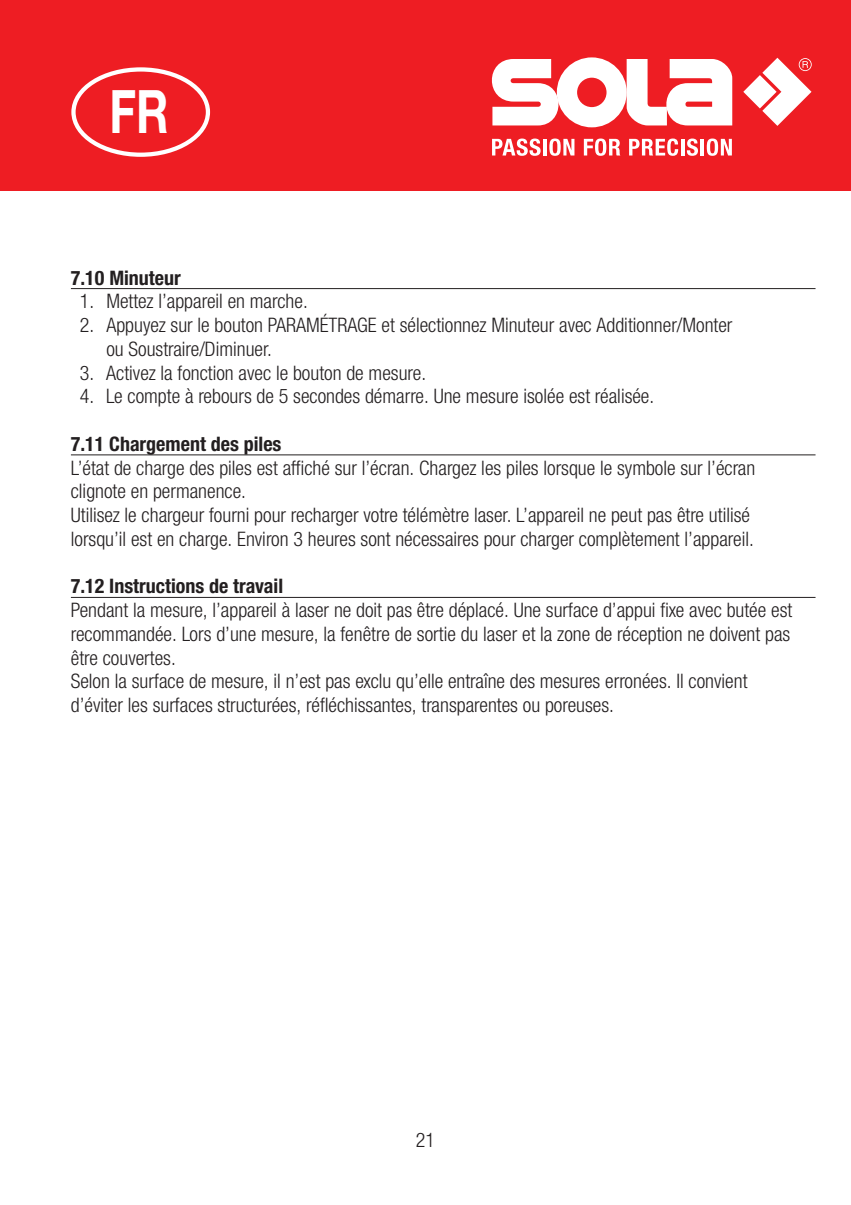
<style>
.page{position:relative;width:851px;height:1205px;background:#fff}
.page>*{position:absolute;margin:0;border:0;box-sizing:border-box;transform-origin:0 0}
.t1{font:700 60px "Helvetica Neue LTW1 G";color:#fff;scale:.75 1}
.t2{font:300 condensed 20px/23.8px "Helvetica Neue LTW1 G";color:#231f20}
.t3{font:700 condensed 20px "Helvetica Neue LTW1 G";color:#231f20}
</style>
<div class="page">
<div style="left:0;top:0;width:850px;height:191px;background:#ee1d23"></div>
<svg style="left:491px;top:57px;width:241px;height:70px"></svg>
<svg style="left:743px;top:58px;width:68px;height:68px"></svg>
<svg style="left:492px;top:139px;width:48px;height:17px"></svg>
<hr style="left:543px;top:139px;width:3px;height:16px;background:#fff">
<svg style="left:549px;top:139px;width:25px;height:17px"></svg>
<svg style="left:583px;top:139px;width:37px;height:17px"></svg>
<svg style="left:629px;top:139px;width:49px;height:17px"></svg>
<hr style="left:681px;top:139px;width:3px;height:16px;background:#fff">
<svg style="left:686px;top:139px;width:11px;height:17px"></svg>
<hr style="left:700px;top:139px;width:3px;height:16px;background:#fff">
<svg style="left:706px;top:139px;width:25px;height:17px"></svg>
<div style="left:71px;top:67px;width:139px;height:90px;border:4px solid #fff;border-radius:50%"></div>
<hr style="left:71px;top:288px;width:744px;height:1px;background:#231f20">
<hr style="left:71px;top:454px;width:744px;height:1px;background:#231f20">
<hr style="left:71px;top:597px;width:744px;height:1px;background:#231f20">
<h1 class="t1" style="left:109px;top:75px;width:80px">FR</h1>
<p class="t3" style="left:71px;top:266px;width:111px">7.10 Minuteur</p>
<p class="t2" style="left:80px;top:290px;width:229px">1. Mettez l’appareil en marche.</p>
<p class="t2" style="left:106px;top:313px;width:627px;text-indent:-26px">2. Appuyez sur le bouton PARAMÉTRAGE et sélectionnez Minuteur avec Additionner/Monter ou Soustraire/Diminuer.</p>
<p class="t2" style="left:80px;top:361px;width:348px">3. Activez la fonction avec le bouton de mesure.</p>
<p class="t2" style="left:80px;top:385px;width:576px">4. Le compte à rebours de 5 secondes démarre. Une mesure isolée est réalisée.</p>
<p class="t3" style="left:71px;top:432px;width:212px">7.11 Chargement des piles</p>
<p class="t2" style="left:71px;top:456px;width:685px">L’état de charge des piles est affiché sur l’écran. Chargez les piles lorsque le symbole sur l’écran clignote en permanence.<br>Utilisez le chargeur fourni pour recharger votre télémètre laser. L’appareil ne peut pas être utilisé lorsqu’il est en charge. Environ 3 heures sont nécessaires pour charger complètement l’appareil.</p>
<p class="t3" style="left:71px;top:574px;width:214px">7.12 Instructions de travail</p>
<p class="t2" style="left:71px;top:598px;width:722px">Pendant la mesure, l’appareil à laser ne doit pas être déplacé. Une surface d’appui fixe avec butée est recommandée. Lors d’une mesure, la fenêtre de sortie du laser et la zone de réception ne doivent pas être couvertes.<br>Selon la surface de mesure, il n’est pas exclu qu’elle entraîne des mesures erronées. Il convient d’éviter les surfaces structurées, réfléchissantes, transparentes ou poreuses.</p>
<p class="t2" style="left:416px;top:1128px;width:21px">21</p>
</div>
